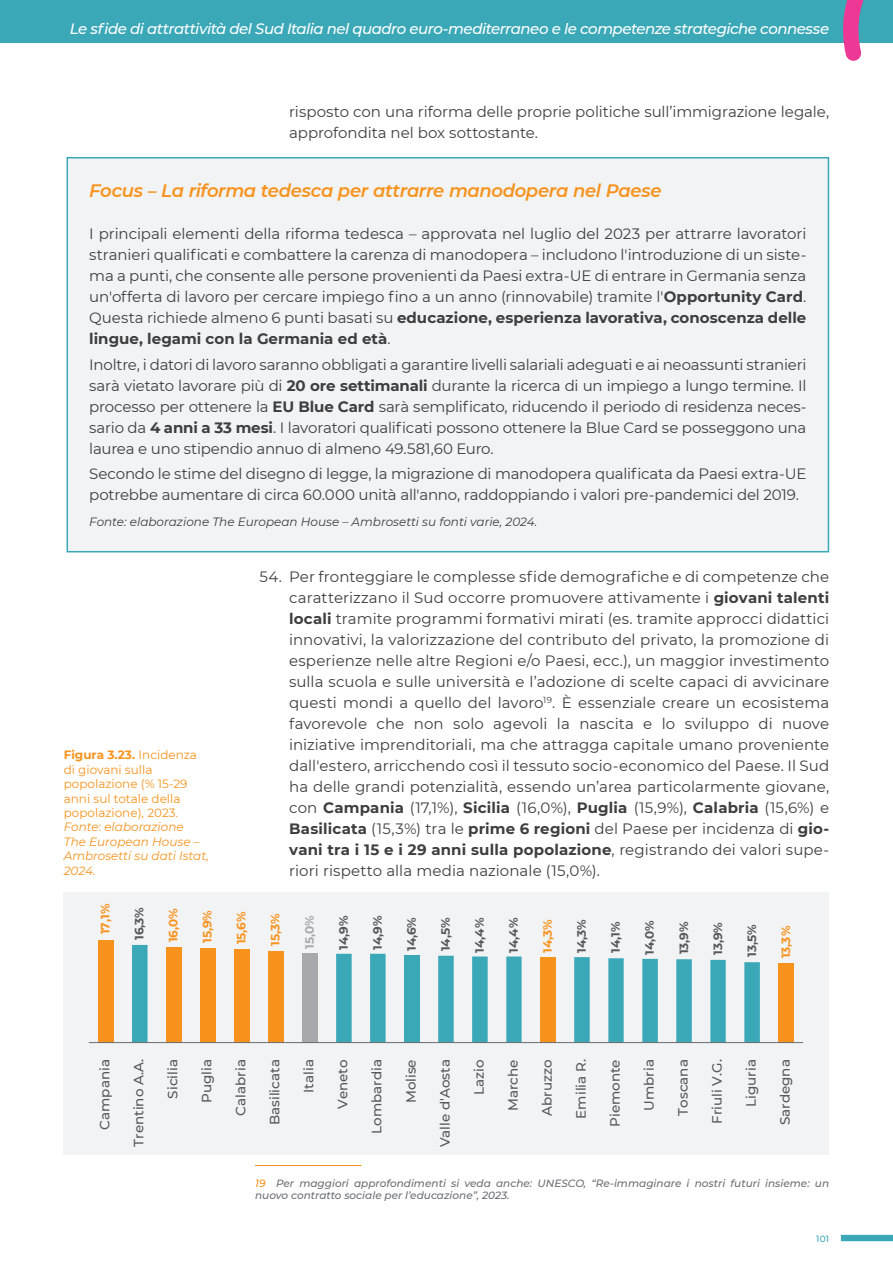
<style>
.page{position:relative;width:893px;height:1263px;background:#fff}
.page>*{position:absolute;margin:0;border:0;box-sizing:border-box;transform-origin:0 0}
.t1{font:italic 600 18px "Montserrat";letter-spacing:-.02em;color:#f7931d}
.t2{font:15px/21px "Montserrat";letter-spacing:-.01em;color:#3e3e3f;text-align:justify}
.t3{font:italic 500 15px "Montserrat";letter-spacing:-.035em;color:#fff}
.t4{font:500 13.5px "Montserrat";color:#57585a}
.t5{font:12px/14.4px "Montserrat";color:#f7931d}
.t6{font:700 12px "Montserrat";letter-spacing:-.005em;color:#57585a}
.t7{font:italic 12px "Montserrat";color:#3e3e3f}
.t8{font:700 12px "Montserrat";letter-spacing:-.005em;color:#f7931d}
.t9{font:700 12px "Montserrat";color:#a8a9ad}
.t10{font:italic 500 10.5px/12.6px "Montserrat";color:#6c6d70}
.t11{font:500 9px "Montserrat";color:#3ba8b8}
.s1{font-weight:700}
.s2{font-style:italic}
.s3{color:#f7931d}
</style>
<div class="page">
<div style="left:841px;top:1235px;width:52px;height:6px;background:#3ba8b8"></div>
<hr style="left:255px;top:1165px;width:106px;height:1px;background:#f7931d">
<div style="left:0;top:0;width:893px;height:43px;background:#3ba8b8"></div>
<svg style="left:843px;top:0;width:21px;height:61px"></svg>
<div style="left:67px;top:158px;width:761px;height:394px;background:#f2f3f4"></div>
<div style="left:67px;top:157px;width:762px;height:395px;border:2px solid #3ba8b8"></div>
<div style="left:64px;top:891px;width:765px;height:263px;background:#f2f3f4"></div>
<div style="left:98px;top:940px;width:15px;height:103px;background:#f7931d"></div>
<div style="left:778px;top:963px;width:16px;height:80px;background:#f7931d"></div>
<svg style="left:132px;top:945px;width:628px;height:97px"></svg>
<hr style="left:89px;top:1042px;width:714px;height:1px;background:#6c6d70">
<p class="t3" style="left:70px;top:18px;width:761px">Le sfide di attrattività del Sud Italia nel quadro euro-mediterraneo e le competenze strategiche connesse</p>
<p class="t2" style="left:289px;top:100px;width:541px">risposto con una riforma delle proprie politiche sull’immigrazione legale, approfondita nel box sottostante.</p>
<p class="t1" style="left:89px;top:178px;width:574px">Focus – La riforma tedesca per attrarre manodopera nel Paese</p>
<p class="t2" style="left:89px;top:223px;width:719px">I principali elementi della riforma tedesca – approvata nel luglio del 2023 per attrarre lavoratori stranieri qualificati e combattere la carenza di manodopera – includono l'introduzione di un siste&shy;ma a punti, che consente alle persone provenienti da Paesi extra-UE di entrare in Germania senza un'offerta di lavoro per cercare impiego fino a un anno (rinnovabile) tramite l'<span class="s1">Opportunity Card</span>.<br>Questa richiede almeno 6 punti basati su <span class="s1">educazione, esperienza lavorativa, conoscenza delle lingue, legami con la Germania ed età</span>.</p>
<p class="t2" style="left:89px;top:353px;width:719px">Inoltre, i datori di lavoro saranno obbligati a garantire livelli salariali adeguati e ai neoassunti stranieri sarà vietato lavorare più di <span class="s1">20 ore settimanali</span> durante la ricerca di un impiego a lungo termine. Il processo per ottenere la <span class="s1">EU Blue Card</span> sarà semplificato, riducendo il periodo di residenza neces&shy;sario da <span class="s1">4 anni a 33 mesi</span>. I lavoratori qualificati possono ottenere la Blue Card se posseggono una laurea e uno stipendio annuo di almeno 49.581,60 Euro.</p>
<p class="t2" style="left:89px;top:463px;width:719px">Secondo le stime del disegno di legge, la migrazione di manodopera qualificata da Paesi extra-UE potrebbe aumentare di circa 60.000 unità all'anno, raddoppiando i valori pre-pandemici del 2019.</p>
<p class="t7" style="left:89px;top:514px;width:450px">Fonte: elaborazione The European House – Ambrosetti su fonti varie, 2024.</p>
<p class="t5" style="left:64px;top:747px;width:147px"><span class="s1">Figura 3.23.</span> Incidenza di giovani sulla popolazione (% 15-29 anni sul totale della popolazione), 2023.<br><span class="s2">Fonte</span>: <span class="s2">elaborazione<br>The European House –<br>Ambrosetti su dati Istat,<br>2024.</span></p>
<p class="t2" style="left:289px;top:565px;width:542px;text-indent:-30px">54. Per fronteggiare le complesse sfide demografiche e di competenze che caratterizzano il Sud occorre promuovere attivamente i <span class="s1">giovani talenti locali</span> tramite programmi formativi mirati (es. tramite approcci didattici innovativi, la valorizzazione del contributo del privato, la promozione di esperienze nelle altre Regioni e/o Paesi, ecc.), un maggior investimento sulla scuola e sulle università e l’adozione di scelte capaci di avvicinare questi mondi a quello del lavoro<sup>19</sup>. È essenziale creare un ecosistema favorevole che non solo agevoli la nascita e lo sviluppo di nuove iniziative imprenditoriali, ma che attragga capitale umano proveniente dall'estero, arricchendo così il tessuto socio-economico del Paese. Il Sud ha delle grandi potenzialità, essendo un’area particolarmente giovane, con <span class="s1">Campania</span> (17,1%), <span class="s1">Sicilia</span> (16,0%), <span class="s1">Puglia</span> (15,9%), <span class="s1">Calabria</span> (15,6%) e <span class="s1">Basilicata</span> (15,3%) tra le <span class="s1">prime 6 regioni</span> del Paese per incidenza di <span class="s1">gio&shy;vani tra i 15 e i 29 anni sulla popolazione</span>, registrando dei valori supe&shy;riori rispetto alla media nazionale (15,0%).</p>
<p class="t8" style="left:97px;top:934px;width:32px;rotate:-90deg">17,1%</p>
<p class="t6" style="left:131px;top:940px;width:34px;rotate:-90deg">16,3%</p>
<p class="t8" style="left:165px;top:942px;width:35px;rotate:-90deg">16,0%</p>
<p class="t8" style="left:199px;top:943px;width:34px;rotate:-90deg">15,9%</p>
<p class="t8" style="left:233px;top:944px;width:34px;rotate:-90deg">15,6%</p>
<p class="t8" style="left:267px;top:946px;width:34px;rotate:-90deg">15,3%</p>
<p class="t9" style="left:301px;top:949px;width:35px;rotate:-90deg">15,0%</p>
<p class="t6" style="left:335px;top:949px;width:36px;rotate:-90deg">14,9%</p>
<p class="t6" style="left:369px;top:949px;width:36px;rotate:-90deg">14,9%</p>
<p class="t6" style="left:403px;top:951px;width:36px;rotate:-90deg">14,6%</p>
<p class="t6" style="left:437px;top:951px;width:35px;rotate:-90deg">14,5%</p>
<p class="t6" style="left:471px;top:952px;width:36px;rotate:-90deg">14,4%</p>
<p class="t6" style="left:505px;top:952px;width:36px;rotate:-90deg">14,4%</p>
<p class="t8" style="left:539px;top:952px;width:35px;rotate:-90deg">14,3%</p>
<p class="t6" style="left:573px;top:952px;width:35px;rotate:-90deg">14,3%</p>
<p class="t6" style="left:607px;top:952px;width:33px;rotate:-90deg">14,1%</p>
<p class="t6" style="left:641px;top:955px;width:36px;rotate:-90deg">14,0%</p>
<p class="t6" style="left:675px;top:954px;width:34px;rotate:-90deg">13,9%</p>
<p class="t6" style="left:709px;top:955px;width:34px;rotate:-90deg">13,9%</p>
<p class="t6" style="left:743px;top:957px;width:34px;rotate:-90deg">13,5%</p>
<p class="t8" style="left:777px;top:958px;width:34px;rotate:-90deg">13,3%</p>
<p class="t4" style="left:95px;top:1130px;width:72px;rotate:-90deg">Campania</p>
<p class="t4" style="left:129px;top:1147px;width:89px;rotate:-90deg">Trentino A.A.</p>
<p class="t4" style="left:163px;top:1098px;width:41px;rotate:-90deg">Sicilia</p>
<p class="t4" style="left:197px;top:1103px;width:45px;rotate:-90deg">Puglia</p>
<p class="t4" style="left:231px;top:1115px;width:58px;rotate:-90deg">Calabria</p>
<p class="t4" style="left:265px;top:1125px;width:67px;rotate:-90deg">Basilicata</p>
<p class="t4" style="left:299px;top:1093px;width:35px;rotate:-90deg">Italia</p>
<p class="t4" style="left:333px;top:1109px;width:51px;rotate:-90deg">Veneto</p>
<p class="t4" style="left:367px;top:1134px;width:76px;rotate:-90deg">Lombardia</p>
<p class="t4" style="left:401px;top:1103px;width:46px;rotate:-90deg">Molise</p>
<p class="t4" style="left:435px;top:1147px;width:90px;rotate:-90deg">Valle d'Aosta</p>
<p class="t4" style="left:469px;top:1095px;width:37px;rotate:-90deg">Lazio</p>
<p class="t4" style="left:504px;top:1111px;width:53px;rotate:-90deg">Marche</p>
<p class="t4" style="left:538px;top:1116px;width:58px;rotate:-90deg">Abruzzo</p>
<p class="t4" style="left:572px;top:1118px;width:61px;rotate:-90deg">Emilia R.</p>
<p class="t4" style="left:606px;top:1127px;width:69px;rotate:-90deg">Piemonte</p>
<p class="t4" style="left:640px;top:1111px;width:53px;rotate:-90deg">Umbria</p>
<p class="t4" style="left:674px;top:1116px;width:58px;rotate:-90deg">Toscana</p>
<p class="t4" style="left:708px;top:1124px;width:66px;rotate:-90deg">Friuli V.G.</p>
<p class="t4" style="left:742px;top:1107px;width:49px;rotate:-90deg">Liguria</p>
<p class="t4" style="left:776px;top:1125px;width:68px;rotate:-90deg">Sardegna</p>
<p class="t10" style="left:255px;top:1176px;width:576px"><span class="s3">19</span> Per maggiori approfondimenti si veda anche: UNESCO, “Re-immaginare i nostri futuri insieme: un nuovo contratto sociale per l’educazione”, 2023.</p>
<p class="t11" style="left:816px;top:1232px;width:15px">101</p>
</div>
